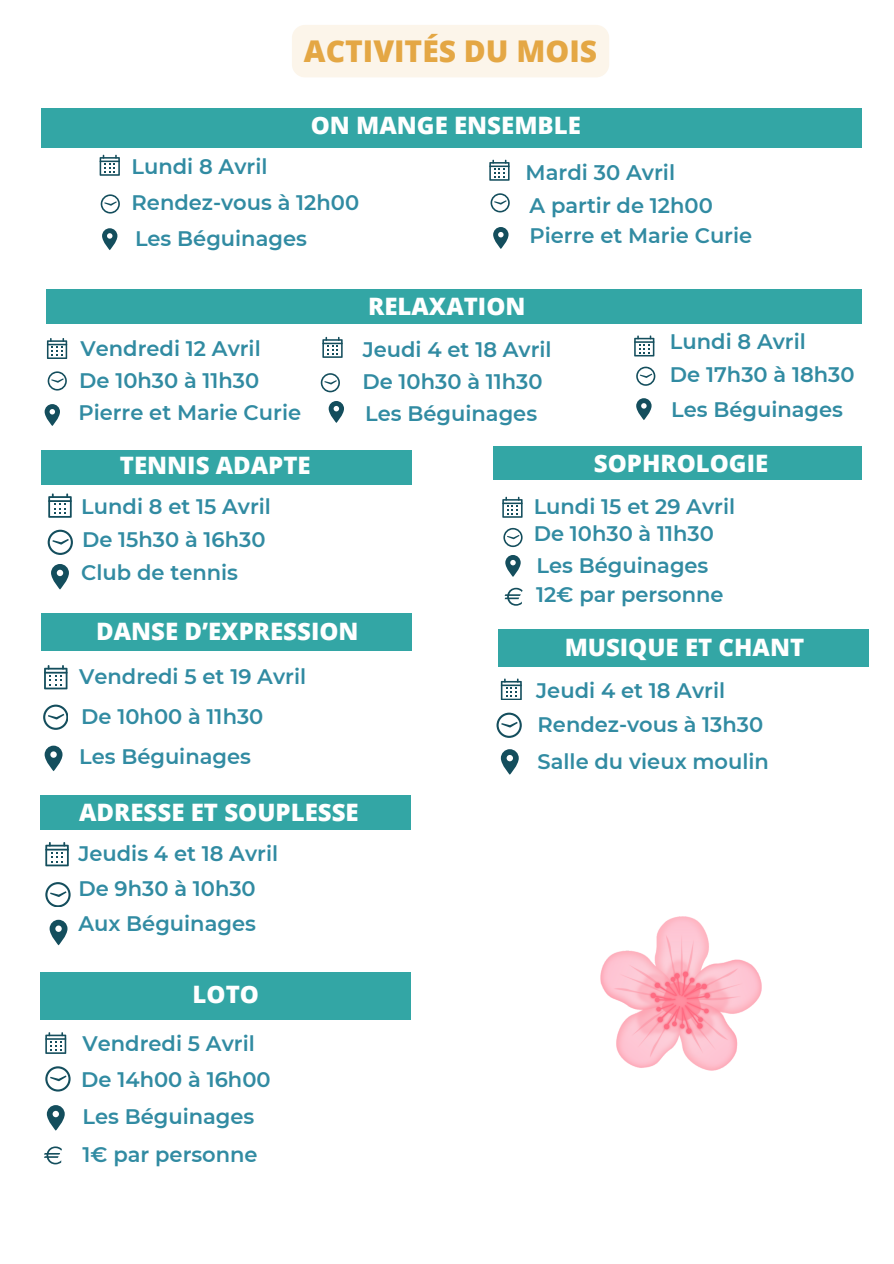
<style>
.page{position:relative;width:894px;height:1264px;background:#fff}
.page>*{position:absolute;margin:0;border:0;box-sizing:border-box;transform-origin:0 0}
.t1{font:800 30px "Open Sans";color:#e4a744}
.t2{font:800 24px "Open Sans";color:#fff}
.t3{font:600 21.15px "Montserrat";color:#318ba2}
.t4{font:600 21px "Montserrat";color:#318ba2}
</style>
<div class="page">
<div style="left:47px;top:289px;width:814px;height:35px;background:#33a6a5"></div>
<div style="left:493px;top:446px;width:368px;height:33px;background:#33a6a5"></div>
<svg style="left:490px;top:193px;width:19px;height:19px"></svg>
<svg style="left:493px;top:227px;width:15px;height:22px"></svg>
<svg style="left:101px;top:194px;width:19px;height:19px"></svg>
<svg style="left:102px;top:228px;width:15px;height:22px"></svg>
<svg style="left:100px;top:155px;width:20px;height:21px"></svg>
<svg style="left:48px;top:371px;width:19px;height:19px"></svg>
<svg style="left:45px;top:404px;width:15px;height:22px"></svg>
<svg style="left:47px;top:338px;width:20px;height:21px"></svg>
<div style="left:41px;top:108px;width:820px;height:40px;background:#33a6a5"></div>
<svg style="left:634px;top:335px;width:20px;height:21px"></svg>
<svg style="left:636px;top:366px;width:19px;height:20px"></svg>
<svg style="left:636px;top:398px;width:15px;height:22px"></svg>
<svg style="left:505px;top:555px;width:15px;height:22px"></svg>
<svg style="left:504px;top:587px;width:18px;height:18px"></svg>
<svg style="left:502px;top:497px;width:20px;height:21px"></svg>
<svg style="left:503px;top:528px;width:19px;height:19px"></svg>
<div style="left:498px;top:629px;width:370px;height:37px;background:#33a6a5"></div>
<svg style="left:500px;top:678px;width:21px;height:22px"></svg>
<svg style="left:496px;top:712px;width:25px;height:25px"></svg>
<svg style="left:500px;top:749px;width:18px;height:25px"></svg>
<div style="left:41px;top:449px;width:370px;height:35px;background:#33a6a5"></div>
<svg style="left:48px;top:493px;width:24px;height:25px"></svg>
<svg style="left:48px;top:529px;width:24px;height:25px"></svg>
<svg style="left:51px;top:564px;width:18px;height:25px"></svg>
<div style="left:41px;top:613px;width:370px;height:37px;background:#33a6a5"></div>
<svg style="left:44px;top:665px;width:23px;height:24px"></svg>
<svg style="left:43px;top:704px;width:25px;height:25px"></svg>
<svg style="left:45px;top:745px;width:17px;height:26px"></svg>
<div style="left:40px;top:794px;width:370px;height:35px;background:#33a6a5"></div>
<svg style="left:45px;top:842px;width:24px;height:24px"></svg>
<svg style="left:45px;top:882px;width:25px;height:24px"></svg>
<svg style="left:50px;top:919px;width:17px;height:26px"></svg>
<svg style="left:322px;top:337px;width:20px;height:21px"></svg>
<svg style="left:321px;top:373px;width:19px;height:19px"></svg>
<svg style="left:328px;top:401px;width:16px;height:22px"></svg>
<svg style="left:489px;top:160px;width:20px;height:21px"></svg>
<div style="left:40px;top:972px;width:370px;height:47px;background:#33a6a5"></div>
<svg style="left:45px;top:1032px;width:21px;height:21px"></svg>
<svg style="left:45px;top:1066px;width:25px;height:25px"></svg>
<svg style="left:47px;top:1105px;width:18px;height:25px"></svg>
<svg style="left:44px;top:1146px;width:18px;height:18px"></svg>
<img style="left:600px;top:916px;width:161px;height:154px">
<div style="left:292px;top:25px;width:317px;height:52px;background:#fcf5ea"></div>
<p class="t1" style="left:304px;top:30px;width:295px">ACTIVITÉS DU MOIS</p>
<p class="t2" style="left:311px;top:109px;width:271px">ON MANGE ENSEMBLE</p>
<p class="t4" style="left:131px;top:154px;width:137px">Lundi 8 Avril</p>
<p class="t3" style="left:525px;top:159px;width:151px">Mardi 30 Avril</p>
<h2 class="t4" style="left:131px;top:190px;width:229px">Rendez-vous à 12h00</h2>
<p class="t4" style="left:135px;top:226px;width:173px">Les Béguinages</p>
<p class="t4" style="left:529px;top:192px;width:185px">A partir de 12h00</p>
<p class="t4" style="left:529px;top:223px;width:224px">Pierre et Marie Curie</p>
<p class="t2" style="left:368px;top:289px;width:159px">RELAXATION</p>
<p class="t4" style="left:80px;top:336px;width:182px">Vendredi 12 Avril</p>
<p class="t4" style="left:79px;top:368px;width:182px">De 10h30 à 11h30</p>
<p class="t4" style="left:78px;top:400px;width:224px">Pierre et Marie Curie</p>
<p class="t2" style="left:120px;top:448px;width:192px">TENNIS ADAPTE</p>
<p class="t4" style="left:81px;top:493px;width:191px">Lundi 8 et 15 Avril</p>
<p class="t4" style="left:82px;top:527px;width:185px">De 15h30 à 16h30</p>
<p class="t4" style="left:81px;top:560px;width:158px">Club de tennis</p>
<p class="t4" style="left:362px;top:337px;width:190px">Jeudi 4 et 18 Avril</p>
<p class="t4" style="left:362px;top:369px;width:182px">De 10h30 à 11h30</p>
<p class="t4" style="left:365px;top:401px;width:173px">Les Béguinages</p>
<h2 class="t4" style="left:669px;top:328px;width:137px">Lundi 8 Avril</h2>
<p class="t4" style="left:669px;top:361px;width:186px">De 17h30 à 18h30</p>
<p class="t4" style="left:671px;top:397px;width:173px">Les Béguinages</p>
<p class="t2" style="left:593px;top:446px;width:176px">SOPHROLOGIE</p>
<p class="t4" style="left:533px;top:493px;width:203px">Lundi 15 et 29 Avril</p>
<p class="t4" style="left:533px;top:521px;width:182px">De 10h30 à 11h30</p>
<p class="t4" style="left:536px;top:553px;width:173px">Les Béguinages</p>
<p class="t4" style="left:536px;top:581px;width:189px">12€ par personne</p>
<p class="t2" style="left:96px;top:614px;width:264px">DANSE D’EXPRESSION</p>
<p class="t4" style="left:79px;top:664px;width:228px">Vendredi 5 et 19 Avril</p>
<p class="t4" style="left:81px;top:703px;width:183px">De 10h00 à 11h30</p>
<p class="t4" style="left:79px;top:743px;width:173px">Les Béguinages</p>
<h2 class="t2" style="left:79px;top:795px;width:281px">ADRESSE ET SOUPLESSE</h2>
<p class="t4" style="left:78px;top:841px;width:201px">Jeudis 4 et 18 Avril</p>
<p class="t4" style="left:78px;top:875px;width:179px">De 9h30 à 10h30</p>
<p class="t4" style="left:78px;top:911px;width:179px">Aux Béguinages</p>
<h2 class="t2" style="left:192px;top:977px;width:68px">LOTO</h2>
<p class="t4" style="left:82px;top:1031px;width:174px">Vendredi 5 Avril</p>
<p class="t4" style="left:81px;top:1066px;width:191px">De 14h00 à 16h00</p>
<p class="t4" style="left:82px;top:1103px;width:173px">Les Béguinages</p>
<p class="t4" style="left:82px;top:1141px;width:177px">1€ par personne</p>
<p class="t2" style="left:564px;top:630px;width:241px">MUSIQUE ET CHANT</p>
<p class="t4" style="left:536px;top:677px;width:190px">Jeudi 4 et 18 Avril</p>
<p class="t4" style="left:537px;top:711px;width:227px">Rendez-vous à 13h30</p>
<p class="t4" style="left:537px;top:748px;width:233px">Salle du vieux moulin</p>
</div>
